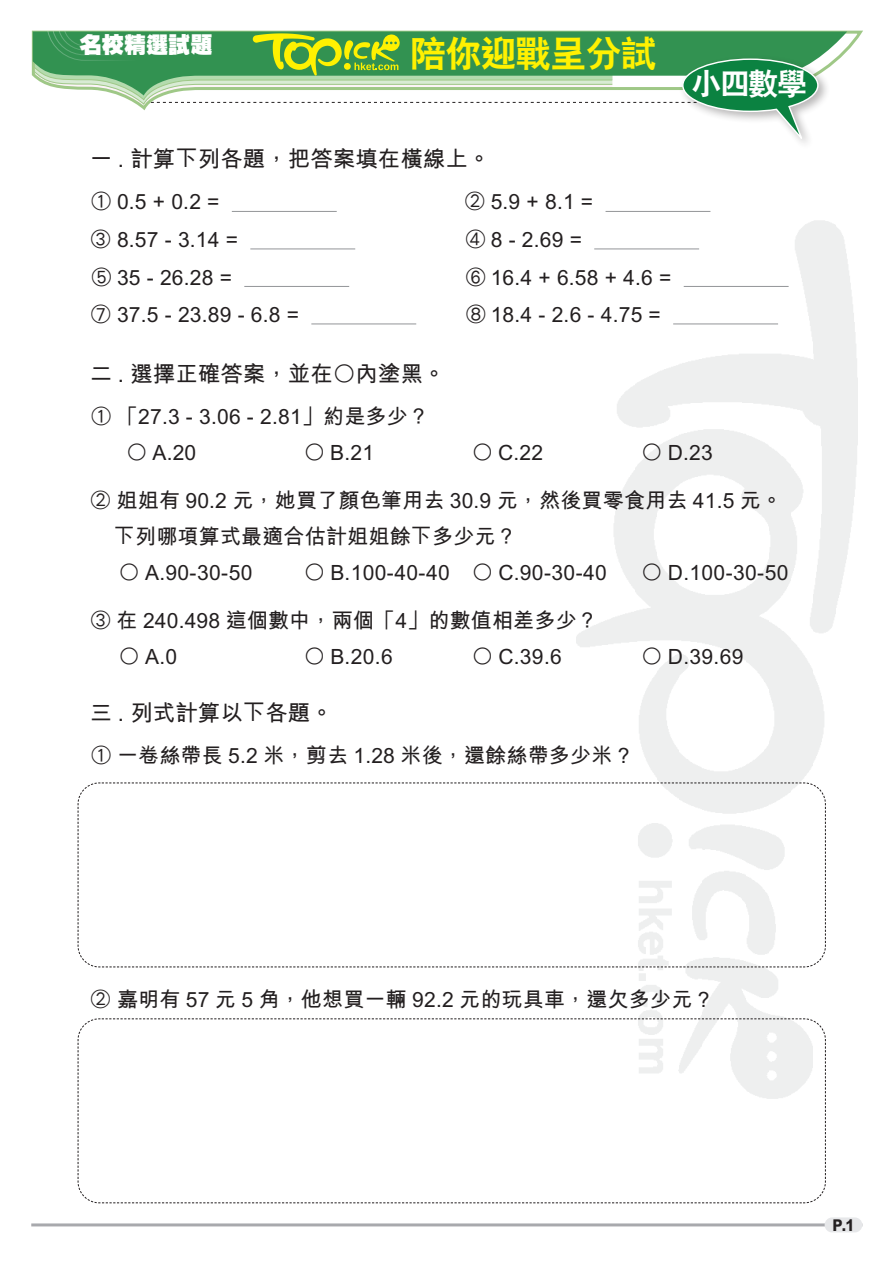
<style>
.page{position:relative;width:893px;height:1263px;background:#fff}
.page>*{position:absolute;margin:0;border:0;box-sizing:border-box;transform-origin:0 0}
.小題eq{font:36px "C Hei 2 Xbold HKSCS";letter-spacing:-.025em;color:#fff101}
.內文{font:30px "C Hei 2 Xbold HKSCS";color:#fff}
.Ex_Questions{font:22.5px "M Hei Bold HKSCS";color:#231f20}
.小題{font:22.2px "C Hei Ultra Bold HKSCS";color:#fff}
.Ex_Questions-2{font:21px "M Hei Bold HKSCS";letter-spacing:.01em;color:#231f20}
.t1{font:16.2px "M Hei Xbold HKSCS";color:#231f20;scale:.9 1}
</style>
<div class="page">
<hr style="left:232px;top:211px;width:105px;height:1px;background:#939598">
<hr style="left:606px;top:211px;width:104px;height:1px;background:#939598">
<hr style="left:250px;top:249px;width:105px;height:1px;background:#939598">
<hr style="left:594px;top:249px;width:105px;height:1px;background:#939598">
<hr style="left:244px;top:286px;width:105px;height:1px;background:#939598">
<hr style="left:684px;top:286px;width:105px;height:1px;background:#939598">
<hr style="left:311px;top:324px;width:105px;height:1px;background:#939598">
<hr style="left:673px;top:324px;width:105px;height:1px;background:#939598">
<svg style="left:819px;top:32px;width:28px;height:35px"></svg>
<div style="left:679px;top:54px;width:151px;height:97px;background:#231f20;opacity:.32"></div>
<svg style="left:32px;top:30px;width:787px;height:116px"></svg>
<hr style="left:31px;top:1223px;width:831px;height:3px;background:#a8a9ad">
<div style="left:825px;top:1217px;width:37px;height:15px;background:#e6e7e9;border-radius:7px"></div>
<svg style="left:77px;top:782px;width:749px;height:186px"></svg>
<svg style="left:77px;top:1018px;width:749px;height:185px"></svg>
<p class="小題" style="left:79px;top:30px;width:135px">名校精選試題</p>
<p class="小題eq" style="left:410px;top:30px;width:248px">陪你迎戰呈分試</p>
<p class="內文" style="left:692px;top:64px;width:117px">小四數學</p>
<p class="Ex_Questions" style="left:90px;top:143px;width:402px">一 . 計算下列各題，把答案填在橫線上。</p>
<p class="Ex_Questions-2" style="left:90px;top:186px;width:131px">① 0.5 + 0.2 =</p>
<p class="Ex_Questions-2" style="left:464px;top:186px;width:130px">② 5.9 + 8.1 =</p>
<p class="Ex_Questions-2" style="left:90px;top:224px;width:150px">③ 8.57 - 3.14 =</p>
<p class="Ex_Questions-2" style="left:464px;top:224px;width:119px">④ 8 - 2.69 =</p>
<p class="Ex_Questions-2" style="left:90px;top:261px;width:144px">⑤ 35 - 26.28 =</p>
<p class="Ex_Questions-2" style="left:464px;top:261px;width:209px">⑥ 16.4 + 6.58 + 4.6 =</p>
<p class="Ex_Questions-2" style="left:90px;top:299px;width:211px">⑦ 37.5 - 23.89 - 6.8 =</p>
<p class="Ex_Questions-2" style="left:464px;top:299px;width:198px">⑧ 18.4 - 2.6 - 4.75 =</p>
<p class="Ex_Questions" style="left:90px;top:357px;width:357px">二 . 選擇正確答案，並在○內塗黑。</p>
<p class="Ex_Questions-2" style="left:90px;top:401px;width:341px">① 「27.3 - 3.06 - 2.81」約是多少？</p>
<p class="Ex_Questions-2" style="left:126px;top:437px;width:72px">○ A.20</p>
<p class="Ex_Questions-2" style="left:304px;top:437px;width:72px">○ B.21</p>
<p class="Ex_Questions-2" style="left:472px;top:437px;width:73px">○ C.22</p>
<p class="Ex_Questions-2" style="left:641px;top:437px;width:73px">○ D.23</p>
<p class="Ex_Questions-2" style="left:90px;top:485px;width:694px">② 姐姐有 90.2 元，她買了顏色筆用去 30.9 元，然後買零食用去 41.5 元。</p>
<p class="Ex_Questions-2" style="left:114px;top:521px;width:404px">下列哪項算式最適合估計姐姐餘下多少元？</p>
<p class="Ex_Questions-2" style="left:119px;top:557px;width:135px">○ A.90-30-50</p>
<p class="Ex_Questions-2" style="left:304px;top:557px;width:305px">○ B.100-40-40 ○ C.90-30-40</p>
<p class="Ex_Questions-2" style="left:641px;top:557px;width:149px">○ D.100-30-50</p>
<p class="Ex_Questions-2" style="left:90px;top:605px;width:510px">③ 在 240.498 這個數中，兩個「4」的數值相差多少？</p>
<p class="Ex_Questions-2" style="left:119px;top:641px;width:60px">○ A.0</p>
<p class="Ex_Questions-2" style="left:304px;top:641px;width:91px">○ B.20.6</p>
<p class="Ex_Questions-2" style="left:472px;top:641px;width:92px">○ C.39.6</p>
<p class="Ex_Questions-2" style="left:641px;top:641px;width:104px">○ D.39.69</p>
<p class="Ex_Questions" style="left:90px;top:696px;width:245px">三 . 列式計算以下各題。</p>
<p class="Ex_Questions-2" style="left:90px;top:740px;width:541px">① 一卷絲帶長 5.2 米，剪去 1.28 米後，還餘絲帶多少米 ?</p>
<p class="Ex_Questions-2" style="left:90px;top:984px;width:621px">② 嘉明有 57 元 5 角，他想買一輛 92.2 元的玩具車，還欠多少元 ?</p>
<p class="t1" style="left:832px;top:1214px;width:26px">P.1</p>
</div>
